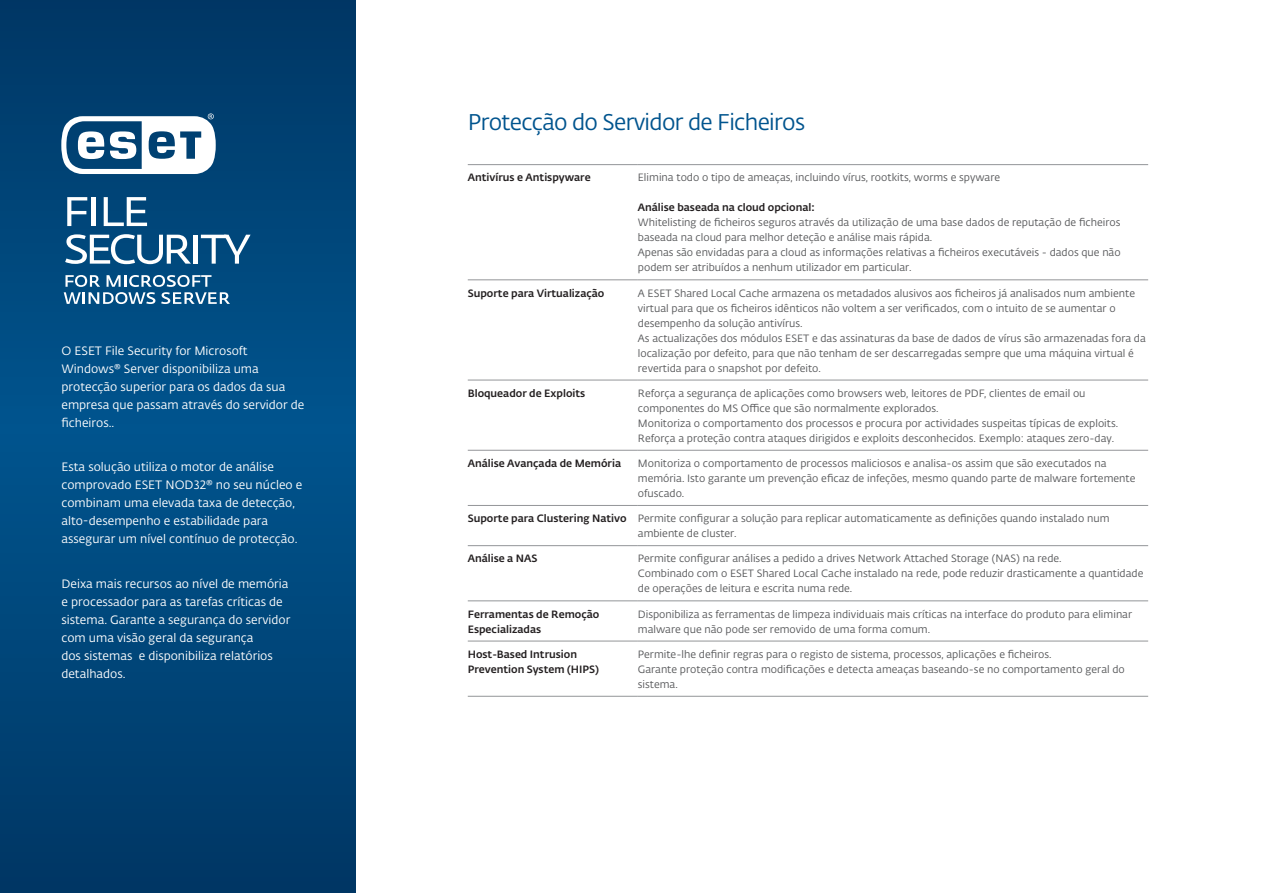
<style>
.page{position:relative;width:1263px;height:893px;background:#fff}
.page>*{position:absolute;margin:0;border:0;box-sizing:border-box;transform-origin:0 0}
.t1{font:22.5px "Fedra Sans Alt Pro Book LF";letter-spacing:-.03em;color:#00548e}
.t2{font:12px/18px "Fedra Sans Alt Pro Book LF";color:#fff}
.t3{font:10.5px/15px "Fedra Sans Alt Pro Book LF";color:#57585a}
.t4{font:10.5px/15px "Fedra Sans Alt Pro Med LF";color:#231f20}
</style>
<div class="page">
<svg style="left:0;top:0;width:355px;height:893px;background:#004578"></svg>
<hr style="left:468px;top:164px;width:170px;height:1px;background:#939598">
<hr style="left:638px;top:164px;width:510px;height:1px;background:#939598">
<hr style="left:468px;top:279px;width:170px;height:1px;background:#939598">
<hr style="left:638px;top:279px;width:510px;height:1px;background:#939598">
<hr style="left:468px;top:450px;width:170px;height:1px;background:#939598">
<hr style="left:638px;top:450px;width:510px;height:1px;background:#939598">
<hr style="left:468px;top:505px;width:170px;height:1px;background:#939598">
<hr style="left:638px;top:505px;width:510px;height:1px;background:#939598">
<hr style="left:468px;top:545px;width:170px;height:1px;background:#939598">
<hr style="left:638px;top:545px;width:510px;height:1px;background:#939598">
<hr style="left:468px;top:600px;width:170px;height:1px;background:#939598">
<hr style="left:638px;top:600px;width:510px;height:1px;background:#939598">
<hr style="left:468px;top:641px;width:170px;height:1px;background:#939598">
<hr style="left:638px;top:641px;width:510px;height:1px;background:#939598">
<hr style="left:468px;top:380px;width:170px;height:1px;background:#939598">
<hr style="left:638px;top:380px;width:510px;height:1px;background:#939598">
<hr style="left:468px;top:696px;width:170px;height:1px;background:#939598">
<hr style="left:638px;top:696px;width:510px;height:1px;background:#939598">
<svg style="left:67px;top:197px;width:20px;height:29px"></svg>
<hr style="left:92px;top:197px;width:4px;height:29px;background:#fff">
<svg style="left:104px;top:197px;width:43px;height:29px"></svg>
<svg style="left:65px;top:234px;width:126px;height:30px"></svg>
<hr style="left:194px;top:235px;width:4px;height:29px;background:#fff">
<svg style="left:201px;top:235px;width:50px;height:29px"></svg>
<svg style="left:64px;top:275px;width:166px;height:29px"></svg>
<svg style="left:61px;top:114px;width:155px;height:60px"></svg>
<p class="t2" style="left:61px;top:341px;width:244px">O ESET File Security for Microsoft<br>Windows® Server disponibiliza uma protecção superior para os dados da sua empresa que passam através do servidor de ficheiros..</p>
<p class="t2" style="left:61px;top:458px;width:242px">Esta solução utiliza o motor de análise comprovado ESET NOD32® no seu núcleo e combinam uma elevada taxa de detecção, alto-desempenho e estabilidade para assegurar um nível contínuo de protecção.</p>
<p class="t2" style="left:61px;top:574px;width:230px">Deixa mais recursos ao nível de memória e processador para as tarefas críticas de sistema. Garante a segurança do servidor com uma visão geral da segurança<br>dos sistemas e disponibiliza relatórios detalhados.</p>
<p class="t1" style="left:468px;top:107px;width:339px">Protecção do Servidor de Ficheiros</p>
<p class="t4" style="left:468px;top:169px;width:124px">Antivírus e Antispyware</p>
<p class="t3" style="left:638px;top:170px;width:364px">Elimina todo o tipo de ameaças, incluindo vírus, rootkits, worms e spyware</p>
<p class="t4" style="left:638px;top:199px;width:178px">Análise baseada na cloud opcional:</p>
<p class="t3" style="left:638px;top:215px;width:484px">Whitelisting de ficheiros seguros através da utilização de uma base dados de reputação de ficheiros baseada na cloud para melhor deteção e análise mais rápida.</p>
<p class="t3" style="left:638px;top:245px;width:484px">Apenas são envidadas para a cloud as informações relativas a ficheiros executáveis - dados que não podem ser atribuídos a nenhum utilizador em particular.</p>
<p class="t4" style="left:468px;top:285px;width:138px">Suporte para Virtualização</p>
<p class="t3" style="left:638px;top:285px;width:499px">A ESET Shared Local Cache armazena os metadados alusivos aos ficheiros já analisados num ambiente virtual para que os ficheiros idênticos não voltem a ser verificados, com o intuito de se aumentar o desempenho da solução antivírus.</p>
<p class="t3" style="left:638px;top:330px;width:509px">As actualizações dos módulos ESET e das assinaturas da base de dados de vírus são armazenadas fora da localização por defeito, para que não tenham de ser descarregadas sempre que uma máquina virtual é revertida para o snapshot por defeito.</p>
<p class="t4" style="left:468px;top:385px;width:119px">Bloqueador de Exploits</p>
<p class="t3" style="left:638px;top:385px;width:449px">Reforça a segurança de aplicações como browsers web, leitores de PDF, clientes de email ou componentes do MS Office que são normalmente explorados.</p>
<p class="t3" style="left:638px;top:415px;width:482px">Monitoriza o comportamento dos processos e procura por actividades suspeitas típicas de exploits.<br>Reforça a proteção contra ataques dirigidos e exploits desconhecidos. Exemplo: ataques zero-day.</p>
<p class="t4" style="left:468px;top:455px;width:155px">Análise Avançada de Memória</p>
<p class="t3" style="left:638px;top:455px;width:499px">Monitoriza o comportamento de processos maliciosos e analisa-os assim que são executados na memória. Isto garante um prevenção eficaz de infeções, mesmo quando parte de malware fortemente ofuscado.</p>
<p class="t4" style="left:468px;top:510px;width:160px">Suporte para Clustering Nativo</p>
<p class="t3" style="left:638px;top:511px;width:473px">Permite configurar a solução para replicar automaticamente as definições quando instalado num ambiente de cluster.</p>
<p class="t4" style="left:468px;top:550px;width:71px">Análise a NAS</p>
<p class="t3" style="left:638px;top:551px;width:425px">Permite configurar análises a pedido a drives Network Attached Storage (NAS) na rede.</p>
<p class="t3" style="left:638px;top:566px;width:507px">Combinado com o ESET Shared Local Cache instalado na rede, pode reduzir drasticamente a quantidade de operações de leitura e escrita numa rede.</p>
<p class="t4" style="left:468px;top:606px;width:133px">Ferramentas de Remoção<br>Especializadas</p>
<p class="t3" style="left:638px;top:606px;width:496px">Disponibiliza as ferramentas de limpeza individuais mais críticas na interface do produto para eliminar malware que não pode ser removido de uma forma comum.</p>
<p class="t4" style="left:468px;top:646px;width:133px">Host-Based Intrusion<br>Prevention System (HIPS)</p>
<p class="t3" style="left:638px;top:646px;width:415px">Permite-lhe definir regras para o registo de sistema, processos, aplicações e ficheiros.</p>
<p class="t3" style="left:638px;top:661px;width:488px">Garante proteção contra modificações e detecta ameaças baseando-se no comportamento geral do sistema.</p>
</div>
